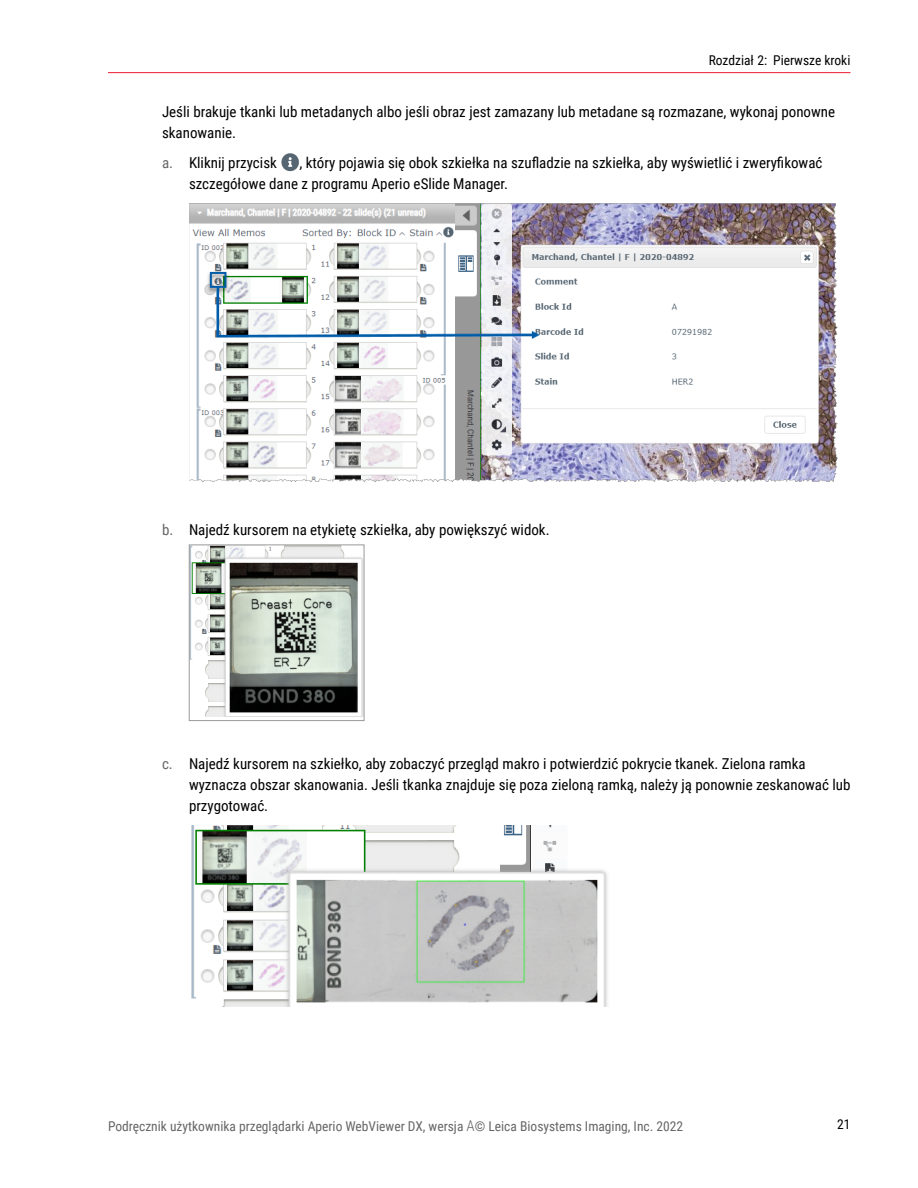
<style>
.page{position:relative;width:918px;height:1188px;background:#fff}
.page>*{position:absolute;margin:0;border:0;box-sizing:border-box;transform-origin:0 0}
.t1{font:15px/21px "Roboto Condensed";color:#000}
.t2{font:13.5px "Roboto Condensed";color:#666}
.t3{font:13.5px "Roboto Condensed";color:#000}
.s1{color:#666}
.s2{font-weight:300;font-size:15px}
</style>
<div class="page">
<hr style="left:108px;top:72px;width:742px;height:1px;background:#ed1b2f">
<img style="left:281px;top:153px;width:18px;height:18px">
<img style="left:189px;top:204px;width:648px;height:278px">
<img style="left:191px;top:547px;width:171px;height:169px">
<div style="left:189px;top:545px;width:175px;height:176px;border:1px solid #999"></div>
<img style="left:191px;top:826px;width:417px;height:180px">
<p class="t3" style="left:709px;top:51px;width:143px">Rozdział 2: Pierwsze kroki</p>
<p class="t1" style="left:162px;top:101px;width:675px">Jeśli brakuje tkanki lub metadanych albo jeśli obraz jest zamazany lub metadane są rozmazane, wykonaj ponowne skanowanie.</p>
<p class="t1" style="left:162px;top:152px;width:116px"><span class="s1">a.</span> Kliknij przycisk</p>
<p class="t1" style="left:189px;top:152px;width:635px;text-indent:110px">, który pojawia się obok szkiełka na szufladzie na szkiełka, aby wyświetlić i zweryfikować szczegółowe dane z programu Aperio eSlide Manager.</p>
<p class="t1" style="left:162px;top:518px;width:389px"><span class="s1">b.</span> Najedź kursorem na etykietę szkiełka, aby powiększyć widok.</p>
<p class="t1" style="left:189px;top:752px;width:663px;text-indent:-27px"><span class="s1">c.</span> Najedź kursorem na szkiełko, aby zobaczyć przegląd makro i potwierdzić pokrycie tkanek. Zielona ramka wyznacza obszar skanowania. Jeśli tkanka znajduje się poza zieloną ramką, należy ją ponownie zeskanować lub przygotować.</p>
<p class="t2" style="left:108px;top:1116px;width:577px">Podręcznik użytkownika przeglądarki Aperio WebViewer DX, wersja <span class="s2">A</span>© Leica Biosystems Imaging, Inc. 2022</p>
<p class="t3" style="left:837px;top:1115px;width:15px">21</p>
</div>
